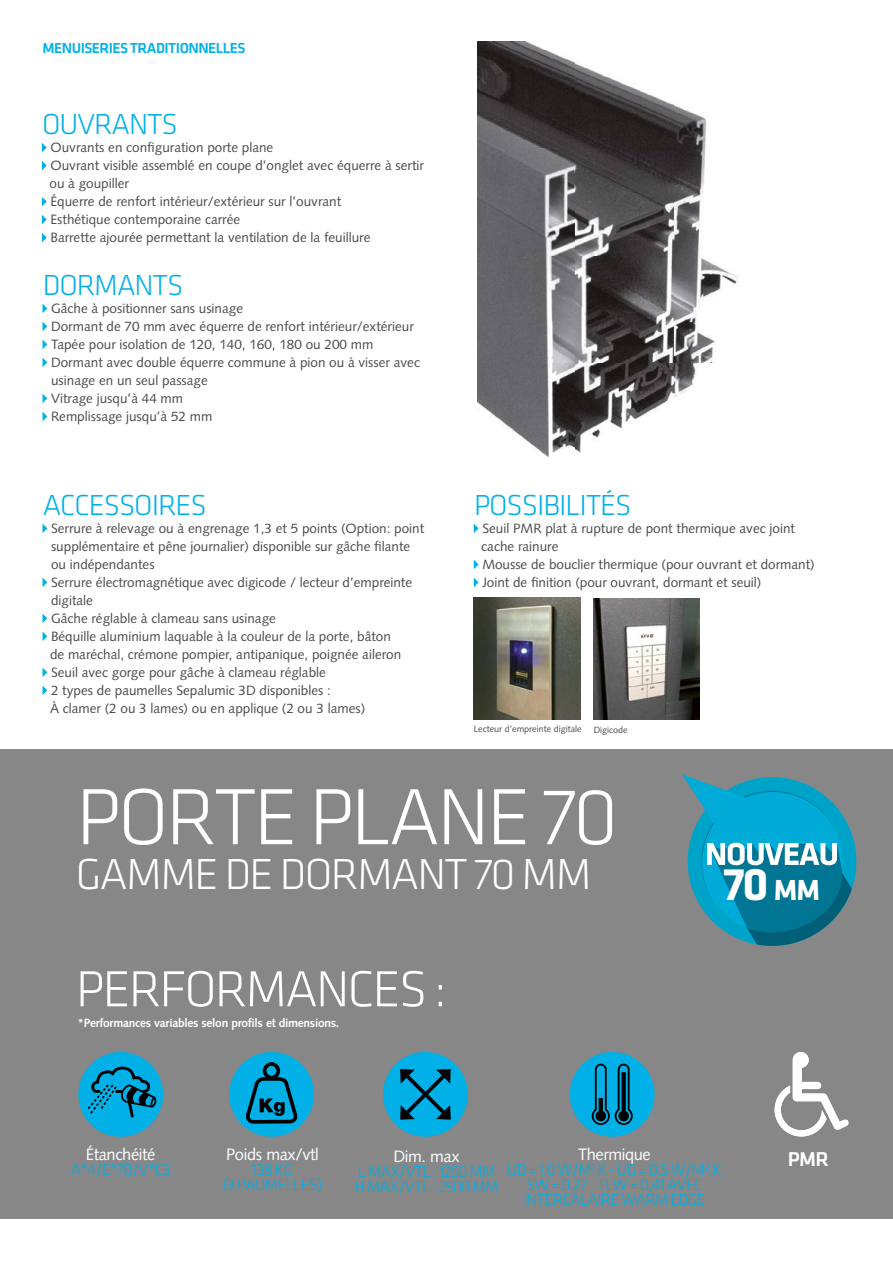
<style>
.page{position:relative;width:893px;height:1263px;background:#fff}
.page>*{position:absolute;margin:0;border:0;box-sizing:border-box;transform-origin:0 0}
.t1{font:300 82.5px "Klavika";letter-spacing:-.035em;color:#fff}
.t2{font:300 52.5px "Klavika";letter-spacing:-.035em;color:#fff}
.t3{font:700 47.4px "Klavika";color:#fff}
.t4{font:300 45px "Klavika";letter-spacing:-.035em;color:#fff}
.t5{font:300 30px "Klavika";letter-spacing:-.035em;color:#00b0e7}
.t6{font:500 20.85px "Klavika";color:#fff}
.t7{font:300 16.5px/15px "Klavika";letter-spacing:-.035em;color:#00b0e7;text-align:center}
.t8{font:16.5px "Syntax LT Std";letter-spacing:-.025em;color:#fff}
.t9{font:500 15px "Klavika";letter-spacing:-.035em;color:#00b1eb}
.t10{font:13.5px/18px "Syntax LT Std";color:#4a4a49}
.t11{font:700 12px "Syntax LT Std";letter-spacing:-.025em;color:#fff}
.t12{font:9px "Syntax LT Std";color:#4a4a49}
.s1{font-size:30.15px}
</style>
<div class="page">
<div style="left:0;top:749px;width:893px;height:470px;background:#878787"></div>
<div style="left:229px;top:1052px;width:85px;height:85px;background:#00b0e7;border-radius:50%"></div>
<svg style="left:246px;top:1062px;width:52px;height:61px"></svg>
<div style="left:78px;top:1052px;width:85px;height:85px;background:#00b0e7;border-radius:50%"></div>
<svg style="left:88px;top:1066px;width:70px;height:51px"></svg>
<div style="left:570px;top:1052px;width:85px;height:85px;background:#00b0e7;border-radius:50%"></div>
<svg style="left:592px;top:1064px;width:41px;height:61px"></svg>
<div style="left:383px;top:1052px;width:85px;height:85px;background:#00b0e7;border-radius:50%"></div>
<svg style="left:400px;top:1069px;width:51px;height:51px"></svg>
<svg style="left:43px;top:304px;width:4px;height:9px"></svg>
<svg style="left:43px;top:322px;width:4px;height:9px"></svg>
<svg style="left:43px;top:340px;width:4px;height:9px"></svg>
<svg style="left:43px;top:358px;width:4px;height:9px"></svg>
<svg style="left:43px;top:394px;width:4px;height:9px"></svg>
<svg style="left:43px;top:412px;width:4px;height:9px"></svg>
<svg style="left:43px;top:524px;width:4px;height:9px"></svg>
<svg style="left:43px;top:578px;width:4px;height:9px"></svg>
<svg style="left:43px;top:614px;width:4px;height:9px"></svg>
<svg style="left:43px;top:632px;width:4px;height:9px"></svg>
<svg style="left:43px;top:668px;width:4px;height:9px"></svg>
<svg style="left:43px;top:686px;width:4px;height:9px"></svg>
<svg style="left:474px;top:524px;width:5px;height:9px"></svg>
<svg style="left:474px;top:560px;width:5px;height:9px"></svg>
<svg style="left:474px;top:578px;width:5px;height:9px"></svg>
<svg style="left:42px;top:143px;width:5px;height:9px"></svg>
<svg style="left:42px;top:161px;width:5px;height:9px"></svg>
<svg style="left:42px;top:197px;width:5px;height:9px"></svg>
<svg style="left:42px;top:215px;width:5px;height:9px"></svg>
<svg style="left:42px;top:233px;width:5px;height:9px"></svg>
<svg style="left:775px;top:1052px;width:74px;height:84px"></svg>
<svg style="left:682px;top:774px;width:175px;height:172px"></svg>
<img style="left:477px;top:41px;width:261px;height:416px">
<img style="left:474px;top:598px;width:106px;height:121px">
<img style="left:594px;top:599px;width:106px;height:121px">
<p class="t9" style="left:43px;top:40px;width:204px">MENUISERIES TRADITIONNELLES</p>
<h3 class="t5" style="left:42px;top:109px;width:137px">OUVRANTS</h3>
<p class="t10" style="left:49px;top:139px;width:376px">Ouvrants en configuration porte plane<br>Ouvrant visible assemblé en coupe d’onglet avec équerre à sertir ou à goupiller<br>Équerre de renfort intérieur/extérieur sur l’ouvrant<br>Esthétique contemporaine carrée<br>Barrette ajourée permettant la ventilation de la feuillure</p>
<h3 class="t5" style="left:43px;top:270px;width:142px">DORMANTS</h3>
<p class="t10" style="left:51px;top:300px;width:370px">Gâche à positionner sans usinage<br>Dormant de 70 mm avec équerre de renfort intérieur/extérieur Tapée pour isolation de 120, 140, 160, 180 ou 200 mm Dormant avec double équerre commune à pion ou à visser avec usinage en un seul passage<br>Vitrage jusqu’à 44 mm<br>Remplissage jusqu’à 52 mm</p>
<h3 class="t5" style="left:43px;top:490px;width:166px">ACCESSOIRES</h3>
<p class="t10" style="left:50px;top:519px;width:376px">Serrure à relevage ou à engrenage 1,3 et 5 points (Option: point supplémentaire et pêne journalier) disponible sur gâche filante ou indépendantes<br>Serrure électromagnétique avec digicode / lecteur d’empreinte digitale<br>Gâche réglable à clameau sans usinage<br>Béquille aluminium laquable à la couleur de la porte, bâton<br>de maréchal, crémone pompier, antipanique, poignée aileron Seuil avec gorge pour gâche à clameau réglable<br>2 types de paumelles Sepalumic 3D disponibles :<br>À clamer (2 ou 3 lames) ou en applique (2 ou 3 lames)</p>
<h3 class="t5" style="left:474px;top:490px;width:159px">POSSIBILITÉS</h3>
<p class="t10" style="left:481px;top:520px;width:335px">Seuil PMR plat à rupture de pont thermique avec joint cache rainure<br>Mousse de bouclier thermique (pour ouvrant et dormant)<br>Joint de finition (pour ouvrant, dormant et seuil)</p>
<p class="t12" style="left:474px;top:724px;width:109px">Lecteur d’empreinte digitale</p>
<p class="t12" style="left:594px;top:725px;width:36px">Digicode</p>
<h1 class="t1" style="left:76px;top:774px;width:544px">PORTE PLANE 70</h1>
<h3 class="t4" style="left:76px;top:851px;width:517px">GAMME DE DORMANT 70 MM</h3>
<h2 class="t2" style="left:76px;top:962px;width:372px">PERFORMANCES :</h2>
<p class="t11" style="left:77px;top:1016px;width:263px">*Performances variables selon profils et dimensions.</p>
<h3 class="t3" style="left:723px;top:858px;width:99px">70 <span class="s1">MM</span></h3>
<p class="t8" style="left:86px;top:1144px;width:71px">Étanchéité</p>
<p class="t7" style="left:71px;top:1162px;width:101px">A*4/E*7B/V*C3</p>
<p class="t8" style="left:226px;top:1144px;width:94px">Poids max/vtl</p>
<p class="t7" style="left:223px;top:1162px;width:101px">138 KG<br>(3 PAUMELLES)</p>
<p class="t8" style="left:393px;top:1146px;width:68px">Dim. max</p>
<p class="t7" style="left:355px;top:1164px;width:145px;text-align:left">L MAX/VTL : 1250 MM<br>H MAX/VTL : 2500 MM</p>
<p class="t8" style="left:578px;top:1144px;width:74px">Thermique</p>
<p class="t7" style="left:507px;top:1162px;width:217px">UD = 1,0 W/M<sup>2</sup>.K - UG = 0,5 W/M².K<br>SW = 0,27 - TLW = 0,41 AVEC<br>INTERCALAIRE WARM EDGE</p>
<h3 class="t6" style="left:788px;top:1147px;width:43px">PMR</h3>
</div>
